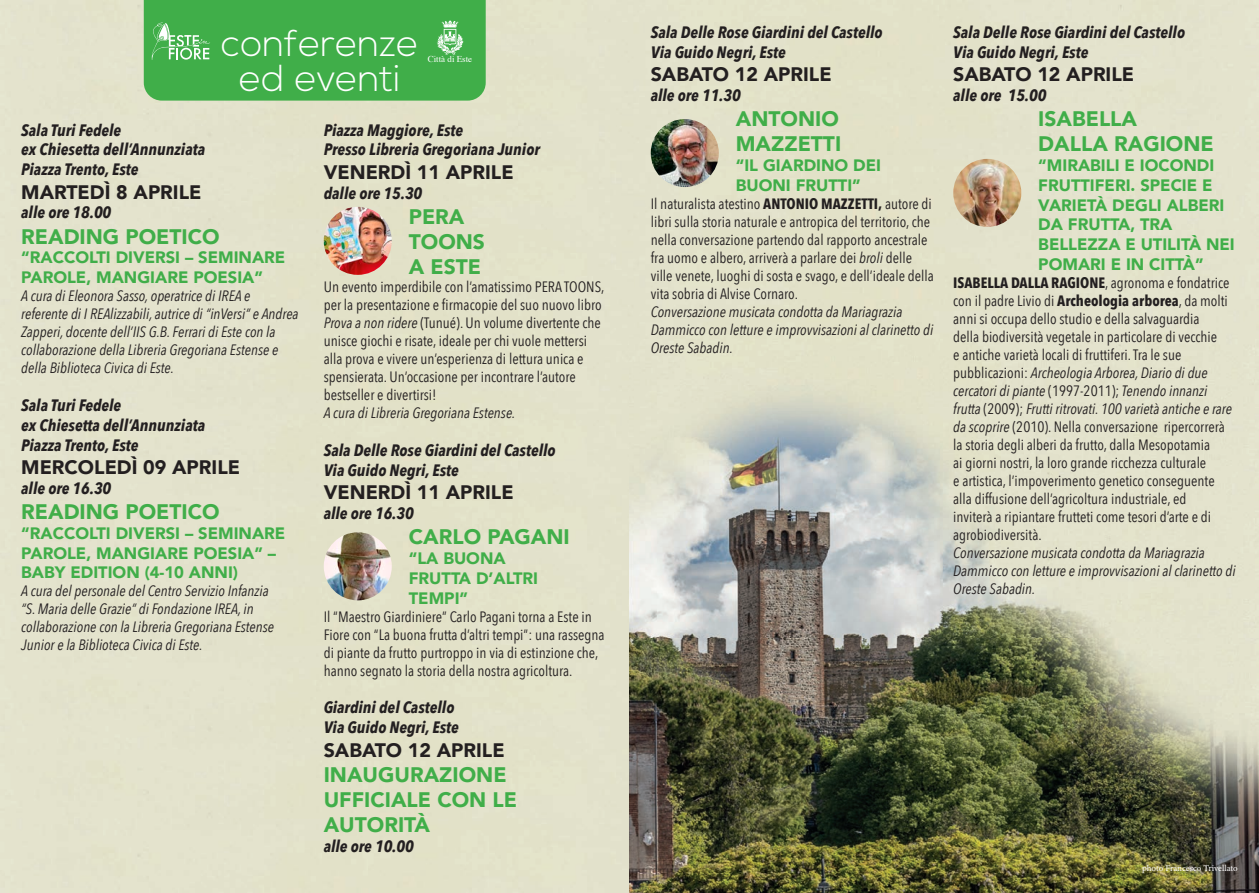
<style>
.page{position:relative;width:1259px;height:893px;background:#e2e1cb}
.page>*{position:absolute;margin:0;border:0;box-sizing:border-box;transform-origin:0 0}
.t1{font:300 37.5px/34.5px "Nexa";color:#fff;text-align:center}
.t2{font:900 21px/25.2px "Avenir";color:#40ae49}
.t3{font:900 19.5px "Avenir";color:#231f20}
.t4{font:italic 700 16.5px/19.8px "Avenir Next Condensed";color:#231f20}
.t5{font:900 16.5px/19.8px "Avenir";color:#40ae49}
.t6{font:15px/18px "Avenir Next Condensed";color:#231f20}
.t7{font:italic 15px/18px "Avenir Next Condensed";color:#231f20}
.t8{font:9px "Minion Pro";letter-spacing:-.005em;color:#fff}
.t9{font:9px "Times";color:#fff}
.s1{font-style:italic}
.s2{font-weight:700}
</style>
<div class="page">
<img style="left:629px;top:335px;width:630px;height:558px">
<img style="left:324px;top:207px;width:68px;height:68px;border-radius:34px">
<div style="left:144px;top:0;width:342px;height:101px;background:#40ae49"></div>
<img style="left:324px;top:532px;width:68px;height:68px;border-radius:34px">
<img style="left:651px;top:119px;width:68px;height:68px;border-radius:34px">
<img style="left:953px;top:159px;width:68px;height:68px;border-radius:34px">
<h1 class="t1" style="left:221px;top:28px;width:199px">conferenze ed eventi</h1>
<p class="t9" style="left:428px;top:51px;width:46px">Città di Este</p>
<p class="t4" style="left:21px;top:120px;width:185px">Sala Turi Fedele<br>ex Chiesetta dell’Annunziata<br>Piazza Trento, Este</p>
<h3 class="t3" style="left:21px;top:175px;width:182px">MARTEDÌ 8 APRILE</h3>
<p class="t4" style="left:21px;top:203px;width:91px">alle ore 18.00</p>
<h2 class="t2" style="left:21px;top:223px;width:200px">READING POETICO</h2>
<p class="t5" style="left:21px;top:247px;width:265px">“RACCOLTI DIVERSI – SEMINARE<br>PAROLE, MANGIARE POESIA”</p>
<p class="t7" style="left:21px;top:287px;width:279px">A cura di Eleonora Sasso, operatrice di IREA e referente di I REAlizzabili, autrice di “inVersi” e Andrea Zapperi, docente dell’IIS G.B. Ferrari di Este con la collaborazione della Libreria Gregoriana Estense e della Biblioteca Civica di Este.</p>
<p class="t4" style="left:21px;top:395px;width:185px">Sala Turi Fedele<br>ex Chiesetta dell’Annunziata<br>Piazza Trento, Este</p>
<h3 class="t3" style="left:21px;top:450px;width:220px">MERCOLEDÌ 09 APRILE</h3>
<p class="t4" style="left:21px;top:478px;width:91px">alle ore 16.30</p>
<h2 class="t2" style="left:21px;top:499px;width:200px">READING POETICO</h2>
<p class="t5" style="left:21px;top:523px;width:265px">“RACCOLTI DIVERSI – SEMINARE<br>PAROLE, MANGIARE POESIA” –<br>BABY EDITION (4-10 ANNI)</p>
<p class="t7" style="left:21px;top:582px;width:254px">A cura del personale del Centro Servizio Infanzia “S. Maria delle Grazie” di Fondazione IREA, in collaborazione con la Libreria Gregoriana Estense Junior e la Biblioteca Civica di Este.</p>
<p class="t4" style="left:324px;top:120px;width:218px">Piazza Maggiore, Este<br>Presso Libreria Gregoriana Junior</p>
<h3 class="t3" style="left:324px;top:155px;width:191px">VENERDÌ 11 APRILE</h3>
<p class="t4" style="left:324px;top:183px;width:100px">dalle ore 15.30</p>
<h2 class="t2" style="left:409px;top:203px;width:78px">PERA<br>TOONS<br>A ESTE</h2>
<p class="t6" style="left:324px;top:277px;width:282px">Un evento imperdibile con l’amatissimo PERA TOONS, per la presentazione e firmacopie del suo nuovo libro <span class="s1">Prova a non ridere</span> (Tunué). Un volume divertente che unisce giochi e risate, ideale per chi vuole mettersi alla prova e vivere un’esperienza di lettura unica e spensierata. Un’occasione per incontrare l’autore bestseller e divertirsi!</p>
<p class="t7" style="left:324px;top:404px;width:193px">A cura di Libreria Gregoriana Estense.</p>
<p class="t4" style="left:324px;top:440px;width:233px">Sala Delle Rose Giardini del Castello<br>Via Guido Negri, Este</p>
<h3 class="t3" style="left:324px;top:476px;width:191px">VENERDÌ 11 APRILE</h3>
<p class="t4" style="left:324px;top:503px;width:91px">alle ore 16.30</p>
<h2 class="t2" style="left:409px;top:524px;width:162px">CARLO PAGANI</h2>
<p class="t5" style="left:409px;top:548px;width:131px">“LA BUONA<br>FRUTTA D’ALTRI<br>TEMPI”</p>
<p class="t6" style="left:324px;top:607px;width:282px">Il “Maestro Giardiniere” Carlo Pagani torna a Este in Fiore con “La buona frutta d’altri tempi”: una rassegna di piante da frutto purtroppo in via di estinzione che, hanno segnato la storia della nostra agricoltura.</p>
<p class="t4" style="left:324px;top:698px;width:137px">Giardini del Castello<br>Via Guido Negri, Este</p>
<h3 class="t3" style="left:324px;top:733px;width:182px">SABATO 12 APRILE</h3>
<h2 class="t2" style="left:324px;top:761px;width:195px">INAUGURAZIONE<br>UFFICIALE CON LE<br>AUTORITÀ</h2>
<p class="t4" style="left:324px;top:836px;width:91px">alle ore 10.00</p>
<p class="t4" style="left:651px;top:22px;width:233px">Sala Delle Rose Giardini del Castello<br>Via Guido Negri, Este</p>
<h3 class="t3" style="left:651px;top:57px;width:182px">SABATO 12 APRILE</h3>
<p class="t4" style="left:651px;top:85px;width:91px">alle ore 11.30</p>
<h2 class="t2" style="left:736px;top:106px;width:107px">ANTONIO<br>MAZZETTI</h2>
<p class="t5" style="left:736px;top:155px;width:147px">“IL GIARDINO DEI<br>BUONI FRUTTI”</p>
<p class="t6" style="left:651px;top:194px;width:284px">Il naturalista atestino <span class="s2">ANTONIO MAZZETTI,</span> autore di libri sulla storia naturale e antropica del territorio, che nella conversazione partendo dal rapporto ancestrale fra uomo e albero, arriverà a parlare dei <span class="s1">broli</span> delle ville venete, luoghi di sosta e svago, e dell’ideale della vita sobria di Alvise Cornaro.</p>
<p class="t7" style="left:651px;top:303px;width:284px">Conversazione musicata condotta da Mariagrazia<br>Dammicco con letture e improvvisazioni al clarinetto di<br>Oreste Sabadin.</p>
<p class="t4" style="left:953px;top:22px;width:233px">Sala Delle Rose Giardini del Castello<br>Via Guido Negri, Este</p>
<h3 class="t3" style="left:953px;top:57px;width:182px">SABATO 12 APRILE</h3>
<p class="t4" style="left:953px;top:85px;width:95px">alle ore 15.00</p>
<h2 class="t2" style="left:1038px;top:106px;width:177px">ISABELLA<br>DALLA RAGIONE</h2>
<p class="t5" style="left:1038px;top:155px;width:198px">“MIRABILI E IOCONDI<br>FRUTTIFERI. SPECIE E<br>VARIETÀ DEGLI ALBERI<br>DA FRUTTA, TRA<br>BELLEZZA E UTILITÀ NEI<br>POMARI E IN CITTÀ”</p>
<p class="t6" style="left:953px;top:273px;width:280px"><span class="s2">ISABELLA DALLA RAGIONE</span>, agronoma e fondatrice con il padre Livio di <span class="s2">Archeologia arborea</span>, da molti anni si occupa dello studio e della salvaguardia<br>della biodiversità vegetale in particolare di vecchie<br>e antiche varietà locali di fruttiferi. Tra le sue pubblicazioni: <span class="s1">Archeologia Arborea, Diario di due cercatori di piante</span> (1997-2011); <span class="s1">Tenendo innanzi frutta</span> (2009); <span class="s1">Frutti ritrovati. 100 varietà antiche e rare da scoprire</span> (2010). Nella conversazione ripercorrerà la storia degli alberi da frutto, dalla Mesopotamia<br>ai giorni nostri, la loro grande ricchezza culturale<br>e artistica, l’impoverimento genetico conseguente alla diffusione dell’agricoltura industriale, ed<br>inviterà a ripiantare frutteti come tesori d’arte e di agrobiodiversità.</p>
<p class="t7" style="left:953px;top:544px;width:284px">Conversazione musicata condotta da Mariagrazia<br>Dammicco con letture e improvvisazioni al clarinetto di<br>Oreste Sabadin.</p>
<p class="t8" style="left:1142px;top:862px;width:97px">photo Francesco Trivellato</p>
</div>
